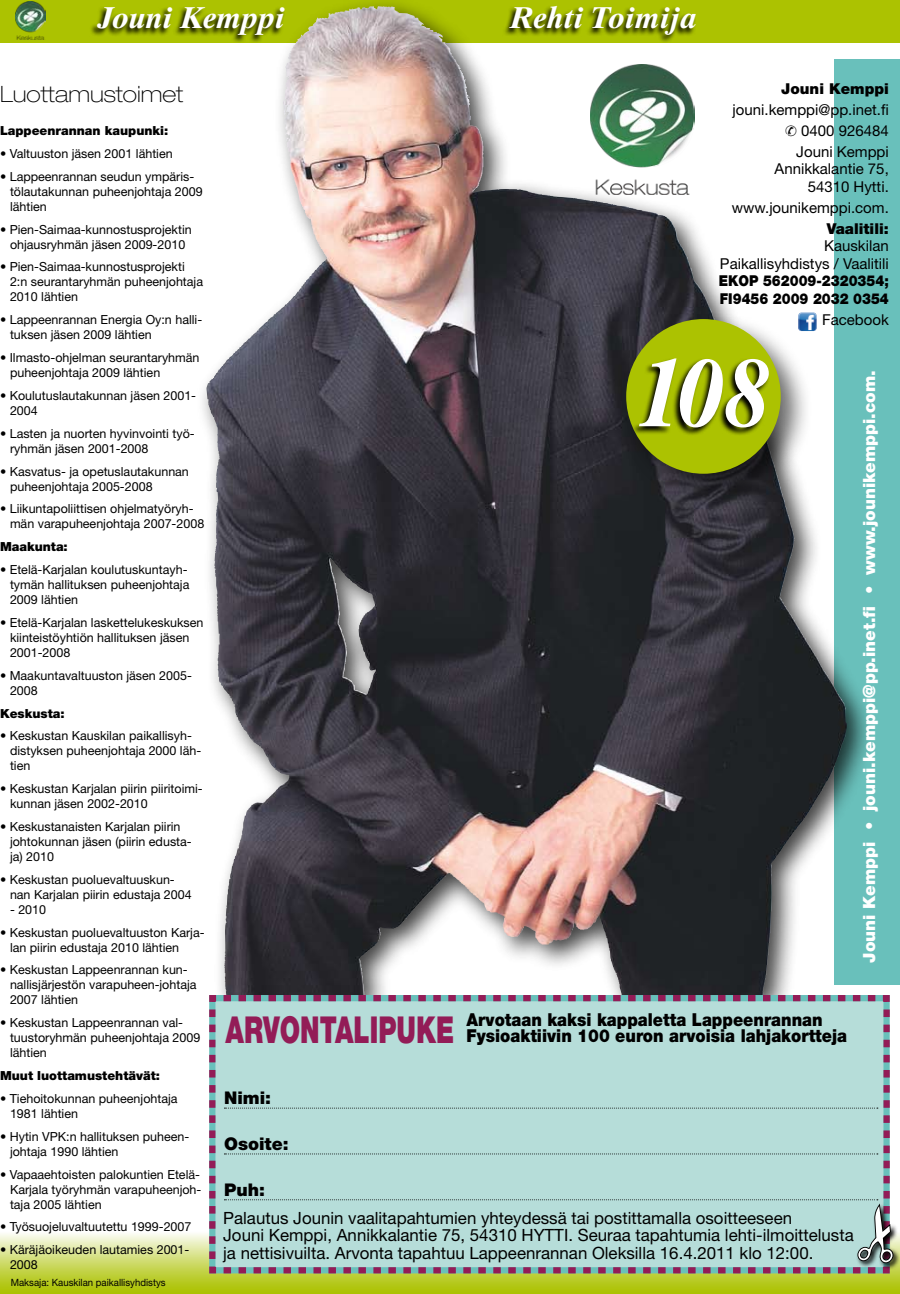
<style>
.page{position:relative;width:900px;height:1294px;background:#fff}
.page>*{position:absolute;margin:0;border:0;box-sizing:border-box;transform-origin:0 0}
.t1{font:italic 700 95.75px "Times Ten LT Std";color:#fff;scale:.88 1}
.t2{font:900 37.12px "Helvetica Neue LT Std";color:#931c57;scale:.69 1}
.t3{font:italic 700 30.12px "Times Ten LT Std";color:#fff}
.t4{font:100 expanded 22.5px "Helvetica Neue LT Std";color:#000}
.t5{font:900 17.88px/16.5px "Helvetica Neue LT Std";color:#000;scale:.91 1}
.t6{font:900 17.5px "Helvetica Neue LT Std";color:#000}
.t7{font:16.88px/17.5px "Helvetica Neue LT Std";color:#000}
.t8{font:900 16.88px "Helvetica Neue LT Std";color:#fff}
.t9{font:15px/21px "Helvetica Neue LT Std";color:#000;text-align:right}
.t10{font:900 15px/17.5px "Helvetica Neue LT Std";color:#000;scale:.89 1}
.t11{font:900 15px "Helvetica Neue LT Std";color:#000}
.t12{font:12.5px/15px "Helvetica Neue LT Std";color:#000}
.t13{font:900 12.5px "Helvetica Neue LT Std";color:#000}
.t14{font:10px "Helvetica Neue LT Std";color:#000;scale:.96 1}
</style>
<div class="page">
<div style="left:834px;top:60px;width:66px;height:924px;background:#69c0bb"></div>
<div style="left:0;top:0;width:900px;height:43px;background:#acc201"></div>
<div style="left:194px;top:0;width:679px;height:1022px;background:#000;opacity:.75"></div>
<img style="left:283px;top:6px;width:101px;height:98px">
<div style="left:0;top:1231px;width:900px;height:62px;background:linear-gradient(to bottom,#fbfcf4,#a9c000)"></div>
<img style="left:15px;top:1px;width:30px;height:38px">
<svg style="left:91px;top:6px;width:195px;height:37px"></svg>
<svg style="left:501px;top:5px;width:195px;height:38px"></svg>
<img style="left:811px;top:312px;width:6px;height:19px">
<svg style="left:206px;top:991px;width:687px;height:285px"></svg>
<svg style="left:894px;top:1226px;width:6px;height:43px"></svg>
<img style="left:591px;top:65px;width:103px;height:130px">
<div style="left:618px;top:311px;width:193px;height:193px;background:#000;opacity:.59"></div>
<div style="left:626px;top:319px;width:155px;height:154px;background:#acc201;border-radius:50%"></div>
<svg style="left:631px;top:358px;width:138px;height:78px"></svg>
<svg style="left:209px;top:994px;width:685px;height:279px;background:#b1d4d2"></svg>
<h3 class="t3" style="left:98px;top:-1px;width:188px">Jouni Kemppi</h3>
<h3 class="t3" style="left:510px;top:-1px;width:188px">Rehti Toimija</h3>
<h3 class="t4" style="left:0;top:80px;width:185px">Luottamustoimet</h3>
<p class="t13" style="left:0;top:123px;width:170px">Lappeenrannan kaupunki:</p>
<p class="t12" style="left:0;top:146px;width:174px">• Valtuuston jäsen 2001 lähtien</p>
<p class="t12" style="left:10px;top:169px;width:194px;text-indent:-10px">• Lappeenrannan seudun ympäris&shy;tölautakunnan puheenjohtaja 2009 lähtien</p>
<p class="t12" style="left:0;top:221px;width:193px;text-align:center">• Pien-Saimaa-kunnostusprojektin ohjausryhmän jäsen 2009-2010</p>
<p class="t12" style="left:10px;top:259px;width:195px;text-indent:-10px">• Pien-Saimaa-kunnostusprojekti<br>2:n seurantaryhmän puheenjohtaja<br>2010 lähtien</p>
<p class="t12" style="left:10px;top:312px;width:194px;text-indent:-10px">• Lappeenrannan Energia Oy:n halli&shy;tuksen jäsen 2009 lähtien</p>
<p class="t12" style="left:10px;top:350px;width:191px;text-indent:-10px">• Ilmasto-ohjelman seurantaryhmän puheenjohtaja 2009 lähtien</p>
<p class="t12" style="left:10px;top:388px;width:188px;text-indent:-10px">• Koulutuslautakunnan jäsen 2001-<br>2004</p>
<p class="t12" style="left:10px;top:425px;width:186px;text-indent:-10px">• Lasten ja nuorten hyvinvointi työ&shy;ryhmän jäsen 2001-2008</p>
<p class="t12" style="left:10px;top:463px;width:180px;text-indent:-10px">• Kasvatus- ja opetuslautakunnan puheenjohtaja 2005-2008</p>
<p class="t12" style="left:10px;top:501px;width:196px;text-indent:-10px">• Liikuntapoliittisen ohjelmatyöryh&shy;män varapuheenjohtaja 2007-2008</p>
<p class="t13" style="left:0;top:539px;width:69px">Maakunta:</p>
<p class="t12" style="left:10px;top:562px;width:181px;text-indent:-10px">• Etelä-Karjalan koulutuskuntayh&shy;tymän hallituksen puheenjohtaja<br>2009 lähtien</p>
<p class="t12" style="left:10px;top:614px;width:195px;text-indent:-10px">• Etelä-Karjalan laskettelukeskuksen kiinteistöyhtiön hallituksen jäsen<br>2001-2008</p>
<p class="t12" style="left:10px;top:667px;width:183px;text-indent:-10px">• Maakuntavaltuuston jäsen 2005-<br>2008</p>
<p class="t13" style="left:0;top:705px;width:66px">Keskusta:</p>
<p class="t12" style="left:10px;top:728px;width:193px;text-indent:-10px">• Keskustan Kauskilan paikallisyh&shy;distyksen puheenjohtaja 2000 läh&shy;tien</p>
<p class="t12" style="left:10px;top:781px;width:194px;text-indent:-10px">• Keskustan Karjalan piirin piiritoimi&shy;kunnan jäsen 2002-2010</p>
<p class="t12" style="left:10px;top:818px;width:183px;text-indent:-10px">• Keskustanaisten Karjalan piirin johtokunnan jäsen (piirin edusta&shy;ja) 2010</p>
<p class="t12" style="left:10px;top:871px;width:183px;text-indent:-10px">• Keskustan puoluevaltuuskun&shy;nan Karjalan piirin edustaja 2004</p>
<p class="t12" style="left:10px;top:901px;width:38px">- 2010</p>
<p class="t12" style="left:10px;top:924px;width:196px;text-indent:-10px">• Keskustan puoluevaltuuston Karja&shy;lan piirin edustaja 2010 lähtien</p>
<p class="t12" style="left:10px;top:962px;width:188px;text-indent:-10px">• Keskustan Lappeenrannan kun&shy;nallisjärjestön varapuheen-johtaja<br>2007 lähtien</p>
<p class="t12" style="left:10px;top:1015px;width:192px;text-indent:-10px">• Keskustan Lappeenrannan val&shy;tuustoryhmän puheenjohtaja 2009 lähtien</p>
<p class="t13" style="left:0;top:1068px;width:161px">Muut luottamustehtävät:</p>
<p class="t12" style="left:10px;top:1090px;width:169px;text-indent:-10px">• Tiehoitokunnan puheenjohtaja<br>1981 lähtien</p>
<p class="t12" style="left:10px;top:1128px;width:181px;text-indent:-10px">• Hytin VPK:n hallituksen puheen&shy;johtaja 1990 lähtien</p>
<p class="t12" style="left:10px;top:1166px;width:193px;text-align:justify;text-indent:-10px">• Vapaaehtoisten palokuntien Etelä-Karjala työryhmän varapuheenjoh&shy;taja 2005 lähtien</p>
<p class="t12" style="left:0;top:1219px;width:193px">• Työsuojeluvaltuutettu 1999-2007</p>
<p class="t12" style="left:10px;top:1241px;width:181px;text-indent:-10px">• Käräjäoikeuden lautamies 2001-<br>2008</p>
<p class="t14" style="left:11px;top:1276px;width:163px">Maksaja: Kauskilan paikallisyhdistys</p>
<p class="t11" style="left:781px;top:79px;width:109px">Jouni Kemppi</p>
<p class="t9" style="left:733px;top:99px;width:158px">jouni.kemppi@pp.inet.fi ✆ 0400 926484<br>Jouni Kemppi</p>
<p class="t9" style="left:775px;top:160px;width:116px;line-height:17.5px">Annikkalantie 75,<br>54310 Hytti.</p>
<p class="t9" style="left:732px;top:197px;width:158px">www.jounikemppi.com.</p>
<p class="t11" style="left:827px;top:220px;width:63px">Vaalitili:</p>
<p class="t9" style="left:720px;top:237px;width:170px;line-height:17.5px">Kauskilan<br>Paikallisyhdistys / Vaalitili</p>
<p class="t10" style="left:719px;top:272px;width:193px">EKOP 562009-2320354;<br>FI9456 2009 2032 0354</p>
<p class="t9" style="left:822px;top:309px;width:68px">Facebook</p>
<h1 class="t1" style="left:637px;top:335px;width:153px">108</h1>
<h3 class="t8" style="left:859px;top:962px;width:593px;rotate:-90deg">Jouni Kemppi • jouni.kemppi@pp.inet.fi • www.jounikemppi.com.</h3>
<h2 class="t2" style="left:226px;top:1007px;width:333px">ARVONTALIPUKE</h2>
<h3 class="t5" style="left:467px;top:1011px;width:420px">Arvotaan kaksi kappaletta Lappeenrannan<br>Fysioaktiivin 100 euron arvoisia lahjakortteja</h3>
<h3 class="t6" style="left:224px;top:1087px;width:49px">Nimi:</h3>
<h3 class="t6" style="left:224px;top:1133px;width:66px">Osoite:</h3>
<h3 class="t6" style="left:224px;top:1179px;width:42px">Puh:</h3>
<p class="t7" style="left:223px;top:1208px;width:632px">Palautus Jounin vaalitapahtumien yhteydessä tai postittamalla osoitteeseen<br>Jouni Kemppi, Annikkalantie 75, 54310 HYTTI. Seuraa tapahtumia lehti-ilmoittelusta ja nettisivuilta. Arvonta tapahtuu Lappeenrannan Oleksilla 16.4.2011 klo 12:00.</p>
</div>
